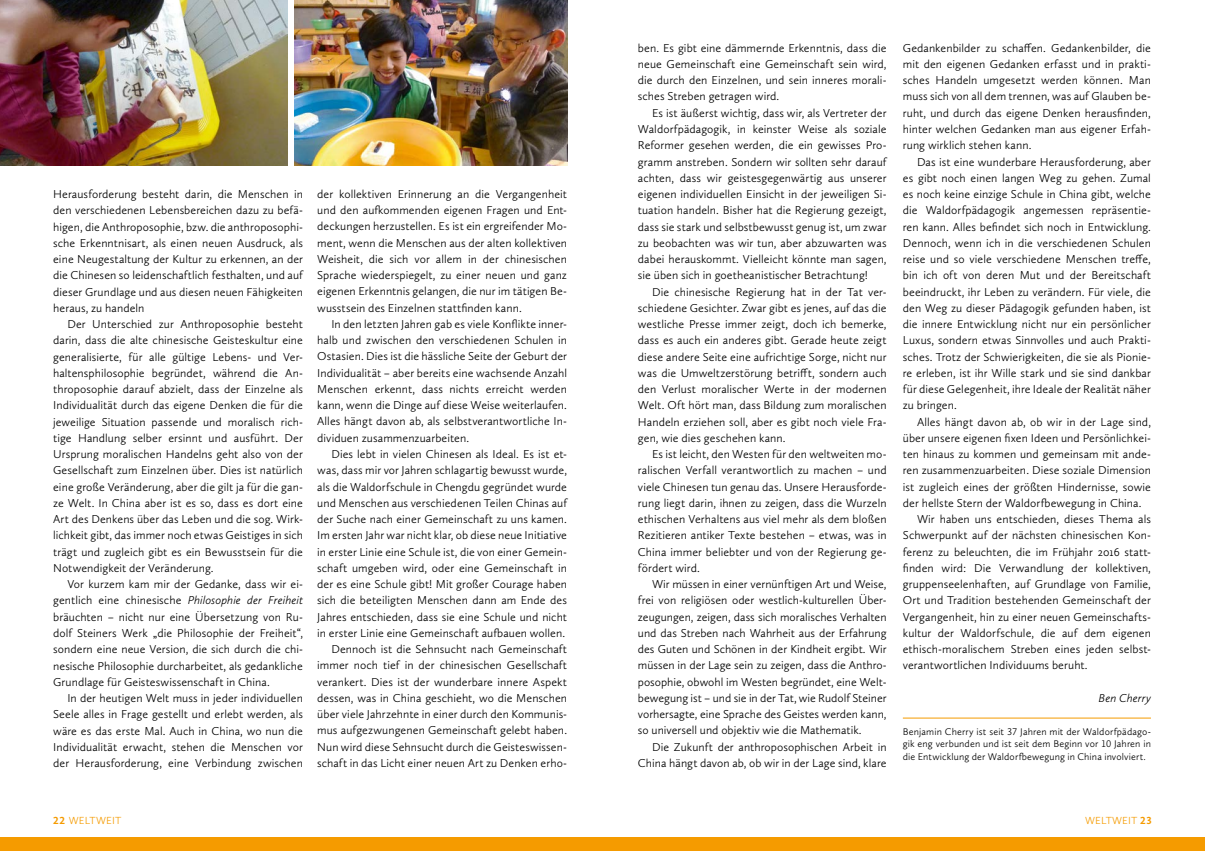
<style>
.page{position:relative;width:1205px;height:851px;background:#fff}
.page>*{position:absolute;margin:0;border:0;box-sizing:border-box;transform-origin:0 0}
.t1{font:300 11.88px/16.2px "Calluna Sans";letter-spacing:.005em;color:#000;text-align:justify}
.t2{font:italic 300 11.88px "Calluna Sans";letter-spacing:.005em;color:#000}
.t3{font:300 10.62px "Calluna Sans";letter-spacing:.015em;color:#f59b00}
.t4{font:300 10px/12.5px "Calluna Sans";letter-spacing:.01em;color:#000;text-align:justify}
.s1{font-style:italic}
.s2{font-weight:700}
</style>
<div class="page">
<div style="left:0;top:836px;width:602px;height:14px;background:#f59b00"></div>
<div style="left:602px;top:836px;width:603px;height:14px;background:#f59b00"></div>
<hr style="left:903px;top:717px;width:248px;height:1px;background:#f59b00">
<img style="left:295px;top:0;width:272px;height:165px">
<img style="left:0;top:0;width:288px;height:165px">
<p class="t1" style="left:53px;top:186px;width:251px">Herausforderung besteht darin, die Menschen in den verschiedenen Lebensbereichen dazu zu befä&shy;higen, die Anthroposophie, bzw. die anthroposophi&shy;sche Erkenntnisart, als einen neuen Ausdruck, als eine Neugestaltung der Kultur zu erkennen, an der die Chinesen so leidenschaftlich festhalten, und auf dieser Grundlage und aus diesen neuen Fähigkeiten heraus, zu handeln</p>
<p class="t1" style="left:53px;top:316px;width:251px;text-indent:14px">Der Unterschied zur Anthroposophie besteht darin, dass die alte chinesische Geisteskultur eine generalisierte, für alle gültige Lebens- und Ver&shy;haltensphilosophie begründet, während die An&shy;throposophie darauf abzielt, dass der Einzelne als Individualität durch das eigene Denken die für die jeweilige Situation passende und moralisch rich&shy;tige Handlung selber ersinnt und ausführt. Der Ursprung moralischen Handelns geht also von der Gesellschaft zum Einzelnen über. Dies ist natürlich eine große Veränderung, aber die gilt ja für die gan&shy;ze Welt. In China aber ist es so, dass es dort eine Art des Denkens über das Leben und die sog. Wirk&shy;lichkeit gibt, das immer noch etwas Geistiges in sich trägt und zugleich gibt es ein Bewusstsein für die Notwendigkeit der Veränderung.</p>
<p class="t1" style="left:53px;top:576px;width:251px;text-indent:14px">Vor kurzem kam mir der Gedanke, dass wir ei&shy;gentlich eine chinesische <span class="s1">Philosophie der Freiheit </span>bräuchten – nicht nur eine Übersetzung von Ru&shy;dolf Steiners Werk „die Philosophie der Freiheit“, sondern eine neue Version, die sich durch die chi&shy;nesische Philosophie durcharbeitet, als gedankliche Grundlage für Geisteswissenschaft in China.</p>
<p class="t1" style="left:53px;top:689px;width:251px;text-indent:14px">In der heutigen Welt muss in jeder individuellen Seele alles in Frage gestellt und erlebt werden, als wäre es das erste Mal. Auch in China, wo nun die Individualität erwacht, stehen die Menschen vor der Herausforderung, eine Verbindung zwischen</p>
<p class="t1" style="left:317px;top:186px;width:251px">der kollektiven Erinnerung an die Vergangenheit und den aufkommenden eigenen Fragen und Ent&shy;deckungen herzustellen. Es ist ein ergreifender Mo&shy;ment, wenn die Menschen aus der alten kollektiven Weisheit, die sich vor allem in der chinesischen Sprache wiederspiegelt, zu einer neuen und ganz eigenen Erkenntnis gelangen, die nur im tätigen Be&shy;wusstsein des Einzelnen stattfinden kann.</p>
<p class="t1" style="left:317px;top:315px;width:251px;text-indent:14px">In den letzten Jahren gab es viele Konflikte inner&shy;halb und zwischen den verschiedenen Schulen in Ostasien. Dies ist die hässliche Seite der Geburt der Individualität – aber bereits eine wachsende Anzahl Menschen erkennt, dass nichts erreicht werden kann, wenn die Dinge auf diese Weise weiterlaufen.<br>Alles hängt davon ab, als selbstverantwortliche In&shy;dividuen zusammenzuarbeiten.</p>
<p class="t1" style="left:317px;top:445px;width:251px;text-align:right">Dies lebt in vielen Chinesen als Ideal. Es ist et&shy;was, dass mir vor Jahren schlagartig bewusst wurde, als die Waldorfschule in Chengdu gegründet wurde und Menschen aus verschiedenen Teilen Chinas auf der Suche nach einer Gemeinschaft zu uns kamen.<br>Im ersten Jahr war nicht klar, ob diese neue Initiative in erster Linie eine Schule ist, die von einer Gemein&shy;schaft umgeben wird, oder eine Gemeinschaft in der es eine Schule gibt! Mit großer Courage haben sich die beteiligten Menschen dann am Ende des Jahres entschieden, dass sie eine Schule und nicht in erster Linie eine Gemeinschaft aufbauen wollen.<br>Dennoch ist die Sehnsucht nach Gemeinschaft immer noch tief in der chinesischen Gesellschaft verankert. Dies ist der wunderbare innere Aspekt dessen, was in China geschieht, wo die Menschen über viele Jahrzehnte in einer durch den Kommunis&shy;mus aufgezwungenen Gemeinschaft gelebt haben.<br>Nun wird diese Sehnsucht durch die Geisteswissen&shy;schaft in das Licht einer neuen Art zu Denken erho-</p>
<p class="t1" style="left:638px;top:39px;width:250px">ben. Es gibt eine dämmernde Erkenntnis, dass die neue Gemeinschaft eine Gemeinschaft sein wird, die durch den Einzelnen, und sein inneres morali&shy;sches Streben getragen wird.</p>
<p class="t1" style="left:638px;top:104px;width:250px;text-indent:14px">Es ist äußerst wichtig, dass wir, als Vertreter der Waldorfpädagogik, in keinster Weise als soziale Reformer gesehen werden, die ein gewisses Pro&shy;gramm anstreben. Sondern wir sollten sehr darauf achten, dass wir geistesgegenwärtig aus unserer eigenen individuellen Einsicht in der jeweiligen Si&shy;tuation handeln. Bisher hat die Regierung gezeigt, dass sie stark und selbstbewusst genug ist, um zwar zu beobachten was wir tun, aber abzuwarten was dabei herauskommt. Vielleicht könnte man sagen, sie üben sich in goetheanistischer Betrachtung!</p>
<p class="t1" style="left:638px;top:283px;width:250px;text-indent:14px">Die chinesische Regierung hat in der Tat ver&shy;schiedene Gesichter. Zwar gibt es jenes, auf das die westliche Presse immer zeigt, doch ich bemerke, dass es auch ein anderes gibt. Gerade heute zeigt diese andere Seite eine aufrichtige Sorge, nicht nur was die Umweltzerstörung betrifft, sondern auch den Verlust moralischer Werte in der modernen Welt. Oft hört man, dass Bildung zum moralischen Handeln erziehen soll, aber es gibt noch viele Fra&shy;gen, wie dies geschehen kann.</p>
<p class="t1" style="left:638px;top:446px;width:250px;text-indent:14px">Es ist leicht, den Westen für den weltweiten mo&shy;ralischen Verfall verantwortlich zu machen – und viele Chinesen tun genau das. Unsere Herausforde&shy;rung liegt darin, ihnen zu zeigen, dass die Wurzeln ethischen Verhaltens aus viel mehr als dem bloßen Rezitieren antiker Texte bestehen – etwas, was in China immer beliebter und von der Regierung ge&shy;fördert wird.</p>
<p class="t1" style="left:638px;top:576px;width:250px;text-indent:14px">Wir müssen in einer vernünftigen Art und Weise, frei von religiösen oder westlich-kulturellen Über&shy;zeugungen, zeigen, dass sich moralisches Verhalten und das Streben nach Wahrheit aus der Erfahrung des Guten und Schönen in der Kindheit ergibt. Wir müssen in der Lage sein zu zeigen, dass die Anthro&shy;posophie, obwohl im Westen begründet, eine Welt&shy;bewegung ist – und sie in der Tat, wie Rudolf Steiner vorhersagte, eine Sprache des Geistes werden kann, so universell und objektiv wie die Mathematik.</p>
<p class="t1" style="left:638px;top:738px;width:250px;text-align:right">Die Zukunft der anthroposophischen Arbeit in<br>China hängt davon ab, ob wir in der Lage sind, klare</p>
<p class="t1" style="left:903px;top:39px;width:250px">Gedankenbilder zu schaffen. Gedankenbilder, die mit den eigenen Gedanken erfasst und in prakti&shy;sches Handeln umgesetzt werden können. Man muss sich von all dem trennen, was auf Glauben be&shy;ruht, und durch das eigene Denken herausfinden, hinter welchen Gedanken man aus eigener Erfah&shy;rung wirklich stehen kann.</p>
<p class="t1" style="left:903px;top:153px;width:250px;text-indent:14px">Das ist eine wunderbare Herausforderung, aber es gibt noch einen langen Weg zu gehen. Zumal es noch keine einzige Schule in China gibt, welche die Waldorfpädagogik angemessen repräsentie&shy;ren kann. Alles befindet sich noch in Entwicklung.<br>Dennoch, wenn ich in die verschiedenen Schulen reise und so viele verschiedene Menschen treffe, bin ich oft von deren Mut und der Bereitschaft beeindruckt, ihr Leben zu verändern. Für viele, die den Weg zu dieser Pädagogik gefunden haben, ist die innere Entwicklung nicht nur ein persönlicher Luxus, sondern etwas Sinnvolles und auch Prakti&shy;sches. Trotz der Schwierigkeiten, die sie als Pionie&shy;re erleben, ist ihr Wille stark und sie sind dankbar für diese Gelegenheit, ihre Ideale der Realität näher zu bringen.</p>
<p class="t1" style="left:917px;top:413px;width:235px">Alles hängt davon ab, ob wir in der Lage sind,</p>
<p class="t1" style="left:903px;top:429px;width:250px">über unsere eigenen fixen Ideen und Persönlichkei-</p>
<p class="t1" style="left:903px;top:446px;width:250px">ten hinaus zu kommen und gemeinsam mit ande-</p>
<p class="t1" style="left:903px;top:462px;width:250px">ren zusammenzuarbeiten. Diese soziale Dimension</p>
<p class="t1" style="left:903px;top:478px;width:250px">ist zugleich eines der größten Hindernisse, sowie</p>
<p class="t1" style="left:903px;top:494px;width:240px">der hellste Stern der Waldorfbewegung in China.</p>
<p class="t1" style="left:917px;top:511px;width:235px">Wir haben uns entschieden, dieses Thema als</p>
<p class="t1" style="left:903px;top:527px;width:250px">Schwerpunkt auf der nächsten chinesischen Kon-</p>
<p class="t1" style="left:903px;top:543px;width:250px">ferenz zu beleuchten, die im Frühjahr 2016 statt-</p>
<p class="t1" style="left:903px;top:559px;width:250px">finden wird: Die Verwandlung der kollektiven,</p>
<p class="t1" style="left:903px;top:576px;width:250px">gruppenseelenhaften, auf Grundlage von Familie,</p>
<p class="t1" style="left:903px;top:592px;width:250px">Ort und Tradition bestehenden Gemeinschaft der</p>
<p class="t1" style="left:903px;top:608px;width:250px">Vergangenheit, hin zu einer neuen Gemeinschafts-</p>
<p class="t1" style="left:903px;top:624px;width:250px">kultur der Waldorfschule, die auf dem eigenen</p>
<p class="t1" style="left:903px;top:641px;width:250px">ethisch-moralischem Streben eines jeden selbst-</p>
<p class="t1" style="left:903px;top:657px;width:186px">verantwortlichen Individuums beruht.</p>
<p class="t2" style="left:1098px;top:690px;width:54px">Ben Cherry</p>
<p class="t4" style="left:903px;top:724px;width:250px">Benjamin Cherry ist seit 37 Jahren mit der Waldorfpädago&shy;gik eng verbunden und ist seit dem Beginn vor 10 Jahren in die Entwicklung der Waldorfbewegung in China involviert.</p>
<p class="t3" style="left:53px;top:813px;width:70px"><span class="s2">22</span> WELTWEIT</p>
<p class="t3" style="left:1085px;top:813px;width:68px">WELTWEIT <span class="s2">23</span></p>
</div>
